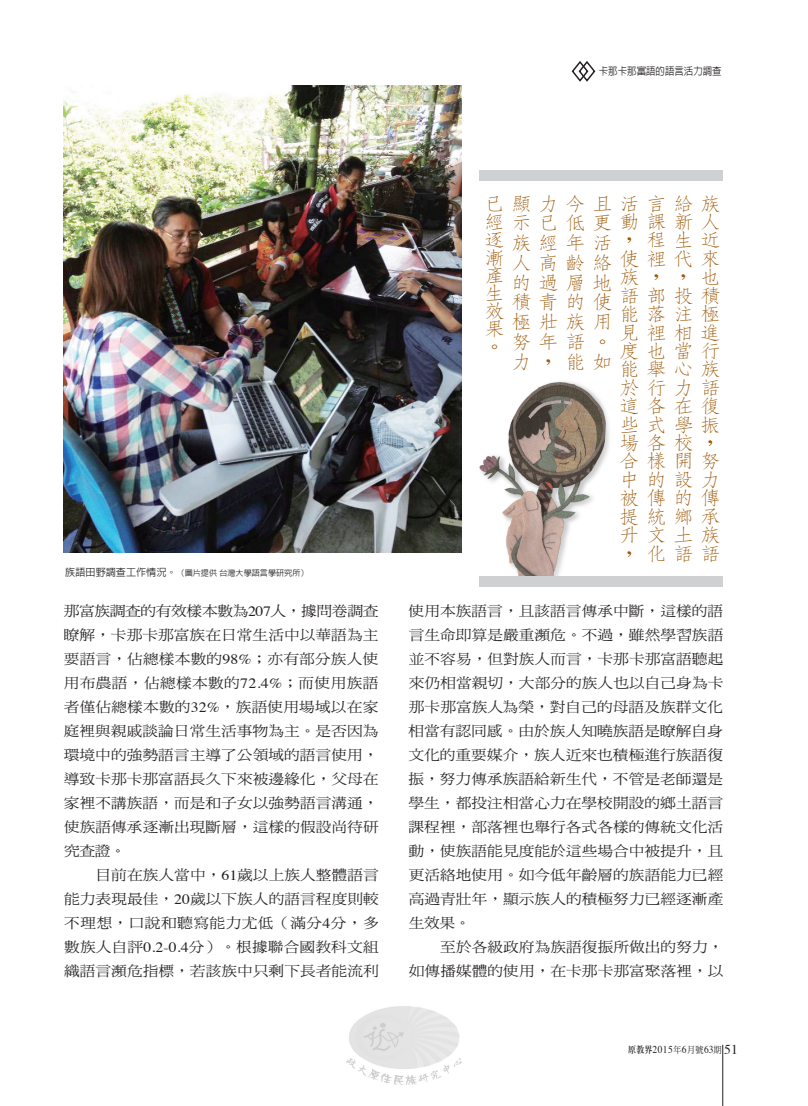
<style>
.page{position:relative;width:808px;height:1106px;background:#fff}
.page>*{position:absolute;margin:0;border:0;box-sizing:border-box;transform-origin:0 0}
.t1{font:300 18.9px/18.5px "AR Fang Song B5 HK";color:#9e5807;scale:1.11 1}
.t2{font:14.1px/24px "DF Ming Std W5";color:#231f20;text-align:justify;scale:1.11 1}
.t3{font:10.5px "Times";letter-spacing:.05em;color:#231f20;scale:.9 1}
.t4{font:500 10.5px "AR Hei B5";color:#231f20;scale:.9 1}
.t5{font:500 8.1px "AR Hei B5";color:#231f20}
.s1{font-size:10.2px}
.s2{font-family:"Times"}
.s3{font-family:"AR Ming B5";font-weight:800;font-size:9px}
.s4{font-family:"DF Ming Std W5";font-size:9px}
.s5{font-size:13.5px}
</style>
<div class="page">
<hr style="left:722px;top:1044px;width:1px;height:62px;background:#231f20">
<img style="left:64px;top:85px;width:398px;height:467px">
<svg style="left:571px;top:61px;width:25px;height:21px"></svg>
<div style="left:480px;top:170px;width:243px;height:10px;background:#cfd0d2"></div>
<div style="left:480px;top:576px;width:243px;height:10px;background:#cfd0d2"></div>
<img style="left:479px;top:381px;width:130px;height:194px">
<img style="left:347px;top:1006px;width:114px;height:78px">
<p class="t4" style="left:599px;top:66px;width:138px">卡那卡那富語的語言活力調查</p>
<p class="t5" style="left:65px;top:569px;width:245px"><span class="s1">族語田野調查工作情況。</span>（圖片提供台灣大學語言學研究所）</p>
<p class="t2" style="left:64px;top:599px;width:285px">那富族調查的有效樣本數為<span class="s2">207</span>人，據問卷調查瞭解，卡那卡那富族在日常生活中以華語為主要語言，佔總樣本數的<span class="s2">98%</span>；亦有部分族人使用布農語，佔總樣本數的<span class="s2">72.4%</span>；而使用族語者僅佔總樣本數的<span class="s2">32%</span>，族語使用場域以在家庭裡與親戚談論日常生活事物為主。是否因為環境中的強勢語言主導了公領域的語言使用，導致卡那卡那富語長久下來被邊緣化，父母在家裡不講族語，而是和子女以強勢語言溝通，使族語傳承逐漸出現斷層，這樣的假設尚待研究查證。</p>
<p class="t2" style="left:64px;top:863px;width:285px;text-indent:32px">目前在族人當中，<span class="s2">61</span>歲以上族人整體語言能力表現最佳，<span class="s2">20</span>歲以下族人的語言程度則較不理想，口說和聽寫能力尤低（滿分<span class="s2">4</span>分，多數族人自評<span class="s2">0.2-0.4</span>分）。根據聯合國教科文組織語言瀕危指標，若該族中只剩下長者能流利</p>
<h1 class="t1" style="left:565px;top:193px;width:67px;line-height:19.8px">今且活低更動年活<br>齡絡</h1>
<h1 class="t1" style="left:565px;top:293px;width:17px">的</h1>
<h1 class="t1" style="left:646px;top:194px;width:68px">言<br>課新人程</h1>
<h1 class="t1" style="left:484px;top:194px;width:19px;line-height:18px;text-align:justify">已經逐漸產生效果。</h1>
<h1 class="t1" style="left:511px;top:193px;width:90px;line-height:19.8px">顯力<br>示<br>族經<br>人高<br>的<br>積青<br>極壯族用努年語。力</h1>
<h1 class="t1" style="left:673px;top:185px;width:43px;line-height:36.8px">給族生<br>，</h1>
<h1 class="t1" style="left:673px;top:286px;width:43px">投積</h1>
<h1 class="t1" style="left:673px;top:341px;width:18px">當</h1>
<h1 class="t1" style="left:538px;top:214px;width:17px">已</h1>
<h1 class="t1" style="left:700px;top:231px;width:19px;text-align:justify">近來也</h1>
<h1 class="t1" style="left:700px;top:323px;width:19px;text-align:justify">進行族語</h1>
<h1 class="t1" style="left:619px;top:231px;width:92px">，<br>使裡代<br>族，<br>語部<br>能<br>見<br>度也<br>能<br>於行力<br>這各在復些<br>場各校，合樣開<br>中<br>被傳的<br>提統鄉<br>升文土族，</h1>
<h1 class="t1" style="left:592px;top:272px;width:19px;line-height:19.8px">地使</h1>
<h1 class="t1" style="left:538px;top:273px;width:41px">過層</h1>
<h1 class="t1" style="left:646px;top:305px;width:67px">落注極裡相</h1>
<h1 class="t1" style="left:646px;top:360px;width:42px">舉心</h1>
<h1 class="t1" style="left:646px;top:415px;width:18px">式</h1>
<h1 class="t1" style="left:646px;top:470px;width:17px">的</h1>
<h1 class="t1" style="left:565px;top:352px;width:18px">能</h1>
<h1 class="t1" style="left:592px;top:352px;width:18px">如</h1>
<h1 class="t1" style="left:538px;top:352px;width:12px">，</h1>
<h1 class="t1" style="left:673px;top:415px;width:43px">學振</h1>
<h1 class="t1" style="left:673px;top:470px;width:41px">設力</h1>
<h1 class="t1" style="left:700px;top:443px;width:19px;line-height:36.9px">努傳</h1>
<h1 class="t1" style="left:700px;top:507px;width:19px">承</h1>
<h1 class="t1" style="left:673px;top:544px;width:43px">語語</h1>
<h1 class="t1" style="left:646px;top:544px;width:18px">化</h1>
<p class="t2" style="left:408px;top:599px;width:285px">使用本族語言，且該語言傳承中斷，這樣的語言生命即算是嚴重瀕危。不過，雖然學習族語並不容易，但對族人而言，卡那卡那富語聽起來仍相當親切，大部分的族人也以自己身為卡那卡那富族人為榮，對自己的母語及族群文化相當有認同感。由於族人知曉族語是瞭解自身文化的重要媒介，族人近來也積極進行族語復振，努力傳承族語給新生代，不管是老師還是學生，都投注相當心力在學校開設的鄉土語言課程裡，部落裡也舉行各式各樣的傳統文化活動，使族語能見度能於這些場合中被提升，且更活絡地使用。如今低年齡層的族語能力已經高過青壯年，顯示族人的積極努力已經逐漸產生效果。</p>
<p class="t2" style="left:409px;top:935px;width:285px;text-align:right">至於各級政府為族語復振所做出的努力，<br>如傳播媒體的使用，在卡那卡那富聚落裡，以</p>
<p class="t3" style="left:628px;top:1039px;width:123px"><span class="s3">原教界</span>2015<span class="s4">年</span>6<span class="s4">月號</span>63<span class="s4">期</span> <span class="s5">51</span></p>
</div>
